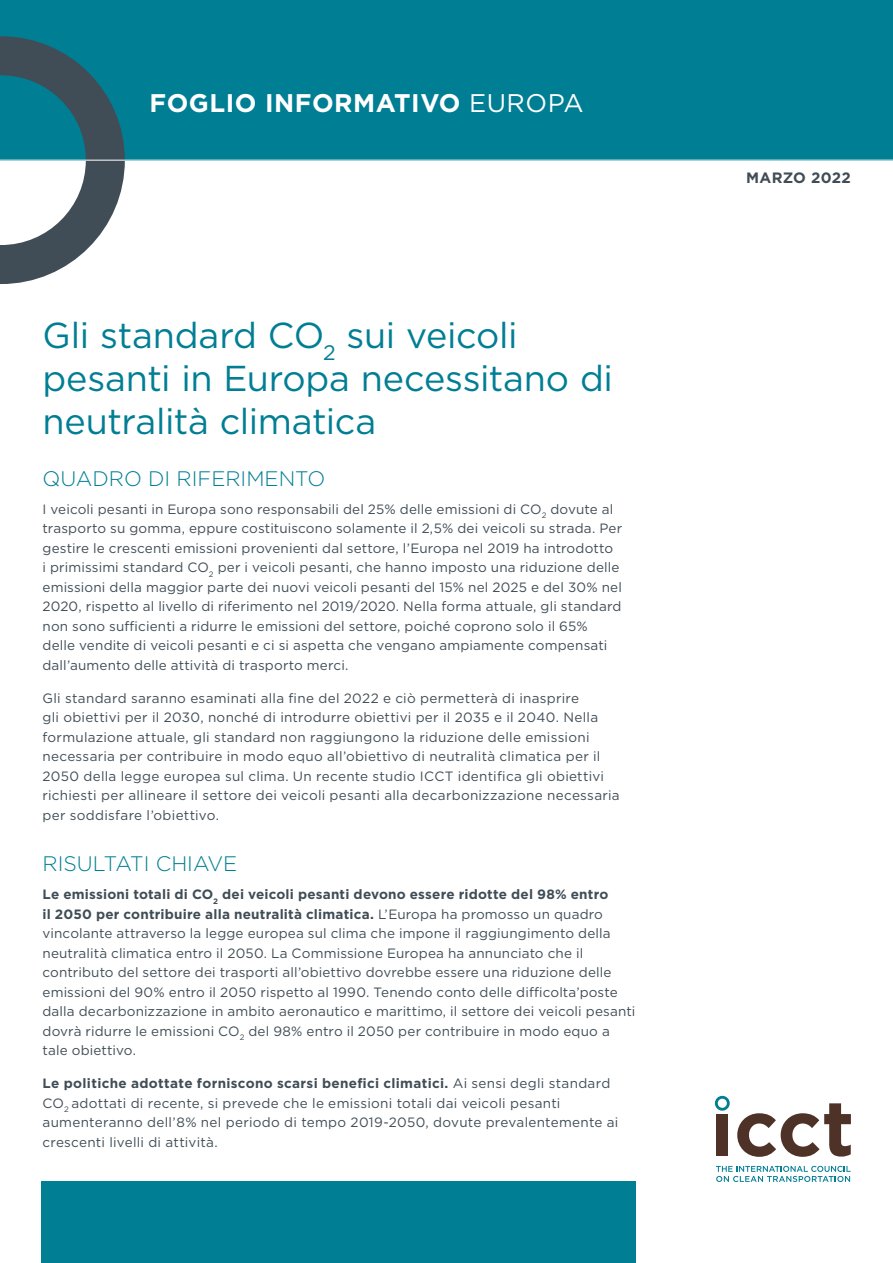
<style>
.page{position:relative;width:893px;height:1263px;background:#fff}
.page>*{position:absolute;margin:0;border:0;box-sizing:border-box;transform-origin:0 0}
.t1{font:36px/43.2px "Gotham";letter-spacing:-.01em;color:#007e94}
.t2{font:700 25.5px "Gotham";letter-spacing:.02em;color:#fff}
.t3{font:300 21px "Gotham";color:#007e94}
.t4{font:700 15px "Gotham";letter-spacing:.02em;color:#404d56}
.t5{font:13.5px/19.5px "Gotham";letter-spacing:.015em;color:#404d56}
.s1{font-weight:400}
.s2{font-weight:700}
</style>
<div class="page">
<div style="left:0;top:0;width:893px;height:160px;background:#007e94"></div>
<svg style="left:0;top:36px;width:125px;height:248px"></svg>
<hr style="left:0;top:160px;width:893px;height:1px;background:#fff">
<svg style="left:716px;top:1166px;width:135px;height:16px"></svg>
<div style="left:716px;top:1114px;width:12px;height:42px;background:#4e3228"></div>
<svg style="left:737px;top:1103px;width:114px;height:54px"></svg>
<svg style="left:715px;top:1096px;width:15px;height:15px"></svg>
<div style="left:41px;top:1182px;width:594px;height:81px;background:#007e94"></div>
<h2 class="t2" style="left:149px;top:86px;width:436px">FOGLIO INFORMATIVO <span class="s1">EUROPA</span></h2>
<h1 class="t1" style="left:43px;top:313px;width:572px">Gli standard CO<sub>2</sub> sui veicoli pesanti in Europa necessitano di neutralità climatica</h1>
<h3 class="t3" style="left:43px;top:465px;width:284px">QUADRO DI RIFERIMENTO</h3>
<p class="t5" style="left:43px;top:499px;width:581px">I veicoli pesanti in Europa sono responsabili del 25% delle emissioni di CO<sub>2</sub> dovute al trasporto su gomma, eppure costituiscono solamente il 2,5% dei veicoli su strada. Per gestire le crescenti emissioni provenienti dal settore, l’Europa nel 2019 ha introdotto<br>i primissimi standard CO<sub>2</sub> per i veicoli pesanti, che hanno imposto una riduzione delle emissioni della maggior parte dei nuovi veicoli pesanti del 15% nel 2025 e del 30% nel 2020, rispetto al livello di riferimento nel 2019/2020. Nella forma attuale, gli standard non sono sufficienti a ridurre le emissioni del settore, poiché coprono solo il 65% delle vendite di veicoli pesanti e ci si aspetta che vengano ampiamente compensati dall’aumento delle attività di trasporto merci.</p>
<p class="t5" style="left:43px;top:688px;width:579px">Gli standard saranno esaminati alla fine del 2022 e ciò permetterà di inasprire<br>gli obiettivi per il 2030, nonché di introdurre obiettivi per il 2035 e il 2040. Nella formulazione attuale, gli standard non raggiungono la riduzione delle emissioni necessaria per contribuire in modo equo all’obiettivo di neutralità climatica per il 2050 della legge europea sul clima. Un recente studio ICCT identifica gli obiettivi richiesti per allineare il settore dei veicoli pesanti alla decarbonizzazione necessaria per soddisfare l’obiettivo.</p>
<h3 class="t3" style="left:43px;top:850px;width:196px">RISULTATI CHIAVE</h3>
<p class="t5" style="left:43px;top:884px;width:594px"><span class="s2">Le emissioni totali di CO</span><sub>2</sub> <span class="s2">dei veicoli pesanti devono essere ridotte del 98% entro<br>il 2050 per contribuire alla neutralità climatica.</span> L’Europa ha promosso un quadro vincolante attraverso la legge europea sul clima che impone il raggiungimento della neutralità climatica entro il 2050. La Commissione Europea ha annunciato che il contributo del settore dei trasporti all’obiettivo dovrebbe essere una riduzione delle emissioni del 90% entro il 2050 rispetto al 1990. Tenendo conto delle difficolta’poste dalla decarbonizzazione in ambito aeronautico e marittimo, il settore dei veicoli pesanti dovrà ridurre le emissioni CO<sub>2</sub> del 98% entro il 2050 per contribuire in modo equo a tale obiettivo.</p>
<p class="t5" style="left:43px;top:1073px;width:577px"><span class="s2">Le politiche adottate forniscono scarsi benefici climatici.</span> Ai sensi degli standard CO<sub>2</sub> adottati di recente, si prevede che le emissioni totali dai veicoli pesanti aumenteranno dell’8% nel periodo di tempo 2019-2050, dovute prevalentemente ai crescenti livelli di attività.</p>
<p class="t4" style="left:746px;top:168px;width:106px">MARZO 2022</p>
</div>
